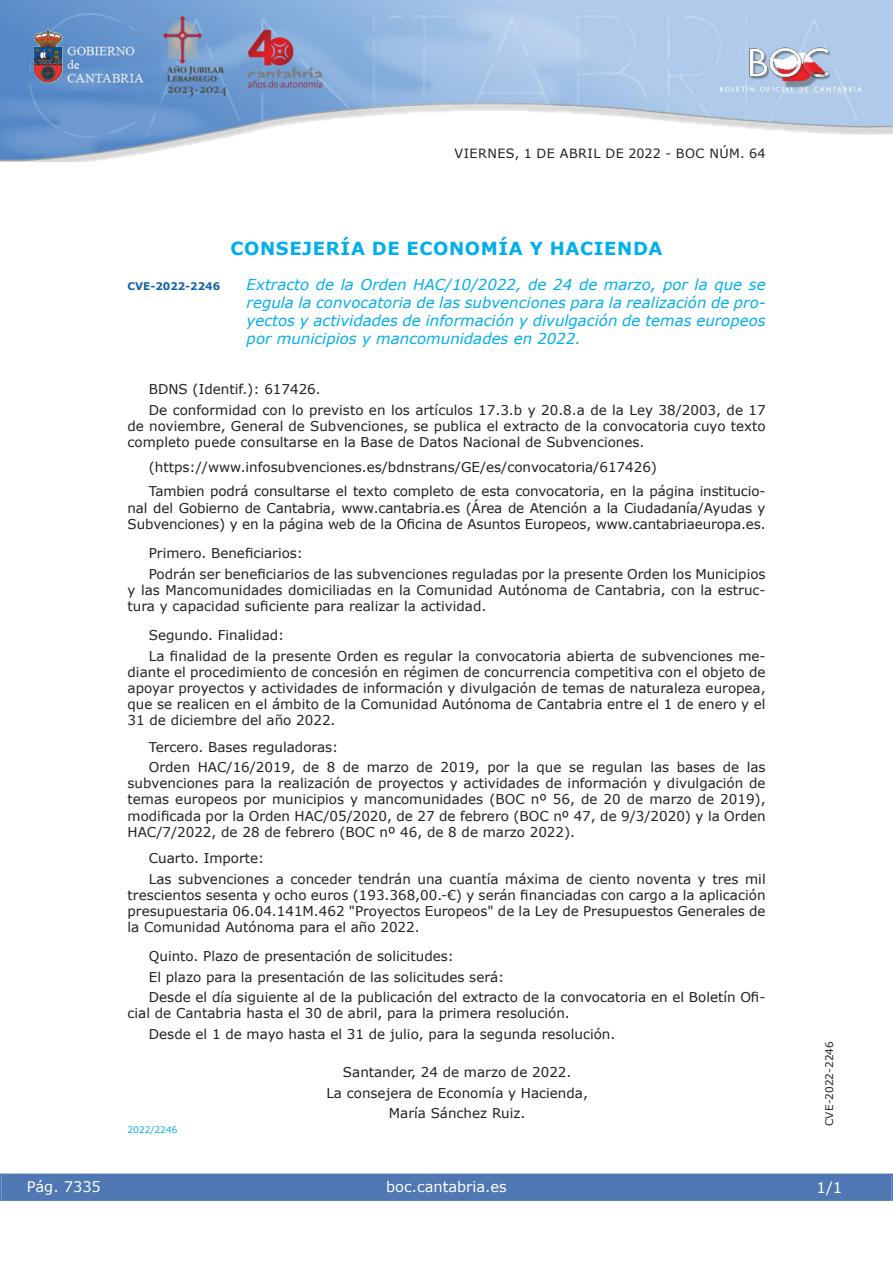
<style>
.page{position:relative;width:893px;height:1263px;background:#fff}
.page>*{position:absolute;margin:0;border:0;box-sizing:border-box;transform-origin:0 0}
.t1{font:700 18px "Verdana";letter-spacing:.035em;color:#00aeef}
.t2{font:italic 15px/18px "Verdana";color:#00aeef;text-align:justify}
.t3{font:15px "Verdana";color:#fff}
.t4{font:14.55px "Verdana";color:#fff}
.t5{font:13.5px/16.2px "Verdana";color:#231f20}
.t6{font:12.75px "Verdana";letter-spacing:.035em;color:#231f20}
.t7{font:10.5px "Verdana";color:#231f20}
.t8{font:700 10.5px "Verdana";color:#1263a9}
.t9{font:9px "Verdana";color:#00aeef}
</style>
<div class="page">
<img style="left:0;top:0;width:893px;height:161px">
<div style="left:1px;top:1174px;width:890px;height:27px;background:#4f77b3"></div>
<div style="left:0;top:1174px;width:893px;height:27px;border:1px solid #4f77b3"></div>
<p class="t6" style="left:454px;top:145px;width:312px">VIERNES, 1 DE ABRIL DE 2022 - BOC NÚM. 64</p>
<h1 class="t1" style="left:230px;top:237px;width:434px">CONSEJERÍA DE ECONOMÍA Y HACIENDA</h1>
<p class="t8" style="left:128px;top:279px;width:94px">CVE-2022-2246</p>
<p class="t2" style="left:247px;top:275px;width:520px">Extracto de la Orden HAC/10/2022, de 24 de marzo, por la que se regula la convocatoria de las subvenciones para la realización de pro&shy;yectos y actividades de información y divulgación de temas europeos por municipios y mancomunidades en 2022.</p>
<p class="t5" style="left:149px;top:379px;width:618px;line-height:20.4px">BDNS (Identif.): 617426.<br>De conformidad con lo previsto en los artículos 17.3.b y 20.8.a de la Ley 38/2003, de 17</p>
<p class="t5" style="left:128px;top:417px;width:639px">de noviembre, General de Subvenciones, se publica el extracto de la convocatoria cuyo texto completo puede consultarse en la Base de Datos Nacional de Subvenciones.</p>
<p class="t5" style="left:149px;top:454px;width:618px;line-height:24.8px">(https://www.infosubvenciones.es/bdnstrans/GE/es/convocatoria/617426)<br>Tambien podrá consultarse el texto completo de esta convocatoria, en la página institucio-</p>
<p class="t5" style="left:128px;top:499px;width:639px">nal del Gobierno de Cantabria, www.cantabria.es (Área de Atención a la Ciudadanía/Ayudas y<br>Subvenciones) y en la página web de la Oficina de Asuntos Europeos, www.cantabriaeuropa.es.</p>
<p class="t5" style="left:149px;top:543px;width:618px;line-height:20.4px">Primero. Beneficiarios:<br>Podrán ser beneficiarios de las subvenciones reguladas por la presente Orden los Municipios</p>
<p class="t5" style="left:128px;top:581px;width:639px">y las Mancomunidades domiciliadas en la Comunidad Autónoma de Cantabria, con la estruc&shy;tura y capacidad suficiente para realizar la actividad.</p>
<p class="t5" style="left:149px;top:625px;width:618px;line-height:20.4px">Segundo. Finalidad:<br>La finalidad de la presente Orden es regular la convocatoria abierta de subvenciones me-</p>
<p class="t5" style="left:128px;top:663px;width:639px;text-align:justify">diante el procedimiento de concesión en régimen de concurrencia competitiva con el objeto de apoyar proyectos y actividades de información y divulgación de temas de naturaleza europea, que se realicen en el ámbito de la Comunidad Autónoma de Cantabria entre el 1 de enero y el 31 de diciembre del año 2022.</p>
<p class="t5" style="left:149px;top:736px;width:618px;line-height:20.4px">Tercero. Bases reguladoras:<br>Orden HAC/16/2019, de 8 de marzo de 2019, por la que se regulan las bases de las</p>
<p class="t5" style="left:128px;top:775px;width:640px;text-align:justify">subvenciones para la realización de proyectos y actividades de información y divulgación de temas europeos por municipios y mancomunidades (BOC nº 56, de 20 de marzo de 2019), modificada por la Orden HAC/05/2020, de 27 de febrero (BOC nº 47, de 9/3/2020) y la Orden HAC/7/2022, de 28 de febrero (BOC nº 46, de 8 de marzo 2022).</p>
<p class="t5" style="left:149px;top:847px;width:618px;line-height:20.4px">Cuarto. Importe:<br>Las subvenciones a conceder tendrán una cuantía máxima de ciento noventa y tres mil</p>
<p class="t5" style="left:128px;top:886px;width:639px;text-align:justify">trescientos sesenta y ocho euros (193.368,00.-€) y serán financiadas con cargo a la aplicación presupuestaria 06.04.141M.462 "Proyectos Europeos" de la Ley de Presupuestos Generales de la Comunidad Autónoma para el año 2022.</p>
<p class="t5" style="left:149px;top:946px;width:618px;line-height:20.4px">Quinto. Plazo de presentación de solicitudes:<br>El plazo para la presentación de las solicitudes será:<br>Desde el día siguiente al de la publicación del extracto de la convocatoria en el Boletín Ofi-</p>
<p class="t5" style="left:149px;top:1003px;width:468px;line-height:20.4px;text-indent:-21px">cial de Cantabria hasta el 30 de abril, para la primera resolución.<br>Desde el 1 de mayo hasta el 31 de julio, para la segunda resolución.</p>
<p class="t5" style="left:326px;top:1062px;width:263px;line-height:20.4px;text-align:center">Santander, 24 de marzo de 2022.<br>La consejera de Economía y Hacienda,<br>María Sánchez Ruiz.</p>
<p class="t9" style="left:128px;top:1124px;width:51px">2022/2246</p>
<p class="t4" style="left:27px;top:1177px;width:76px">Pág. 7335</p>
<p class="t4" style="left:386px;top:1178px;width:122px">boc.cantabria.es</p>
<p class="t7" style="left:823px;top:1126px;width:87px;rotate:-90deg">CVE-2022-2246</p>
<p class="t3" style="left:816px;top:1178px;width:27px">1/1</p>
</div>
